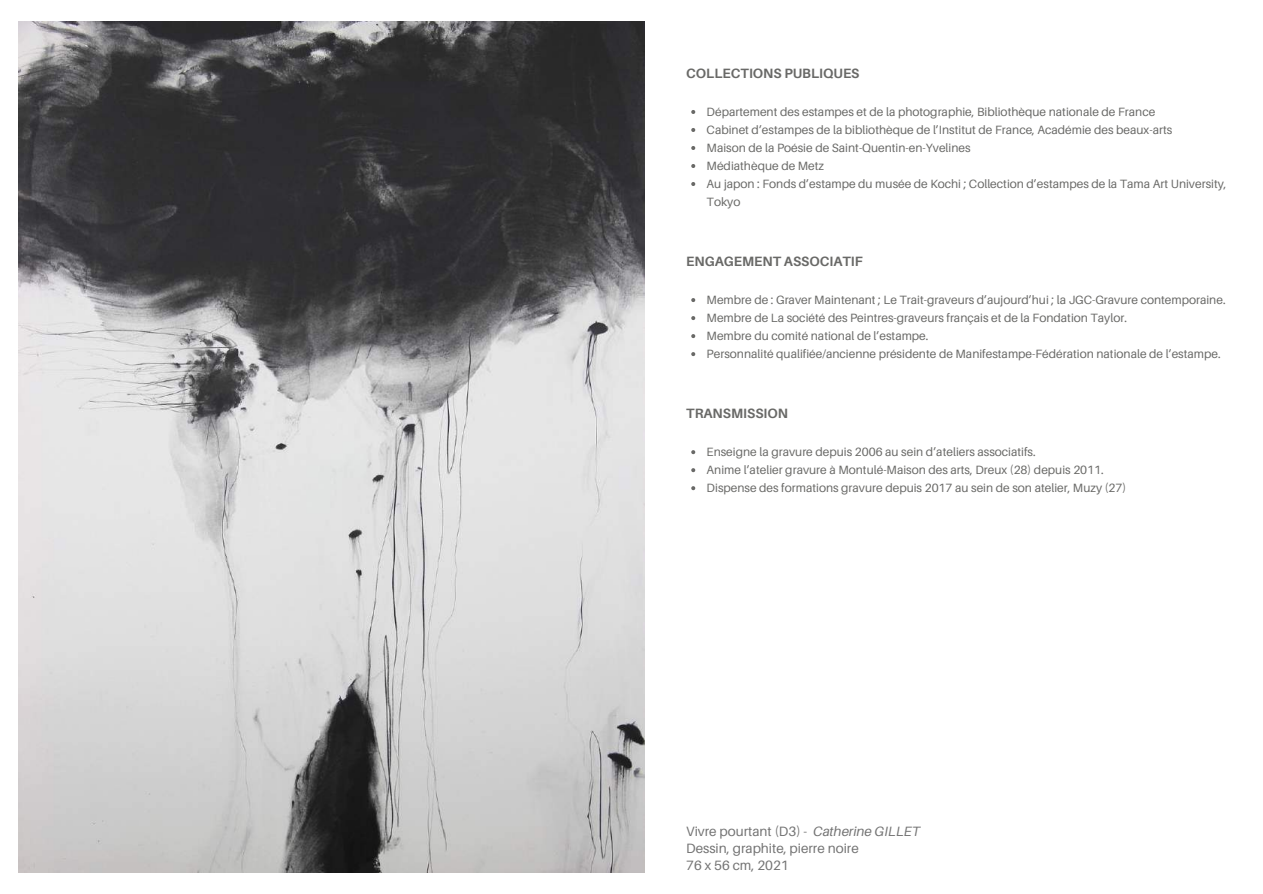
<style>
.page{position:relative;width:1263px;height:894px;background:#fff}
.page>*{position:absolute;margin:0;border:0;box-sizing:border-box;transform-origin:0 0}
.t1{font:13.5px/16.8px "Aileron";color:#737373}
.t2{font:700 13.5px "Aileron";color:#696967}
.t3{font:12px/18px "Aileron";color:#696967}
.s1{font-style:italic}
</style>
<div class="page">
<img style="left:18px;top:21px;width:627px;height:850px">
<svg style="left:691px;top:110px;width:4px;height:4px"></svg>
<svg style="left:691px;top:128px;width:4px;height:4px"></svg>
<svg style="left:691px;top:146px;width:4px;height:4px"></svg>
<svg style="left:691px;top:164px;width:4px;height:4px"></svg>
<svg style="left:691px;top:182px;width:4px;height:4px"></svg>
<svg style="left:691px;top:298px;width:4px;height:4px"></svg>
<svg style="left:691px;top:316px;width:4px;height:4px"></svg>
<svg style="left:691px;top:334px;width:4px;height:4px"></svg>
<svg style="left:691px;top:352px;width:4px;height:4px"></svg>
<svg style="left:691px;top:450px;width:4px;height:4px"></svg>
<svg style="left:691px;top:468px;width:4px;height:4px"></svg>
<svg style="left:691px;top:486px;width:4px;height:4px"></svg>
<p class="t2" style="left:686px;top:65px;width:175px">COLLECTIONS PUBLIQUES</p>
<p class="t3" style="left:707px;top:102px;width:521px">Département des estampes et de la photographie, Bibliothèque nationale de France<br>Cabinet d’estampes de la bibliothèque de l’Institut de France, Académie des beaux-arts<br>Maison de la Poésie de Saint-Quentin-en-Yvelines<br>Médiathèque de Metz<br>Au japon : Fonds d’estampe du musée de Kochi ; Collection d’estampes de la Tama Art University, Tokyo</p>
<p class="t2" style="left:686px;top:253px;width:178px">ENGAGEMENT ASSOCIATIF</p>
<p class="t3" style="left:707px;top:290px;width:520px">Membre de : Graver Maintenant ; Le Trait-graveurs d’aujourd’hui ; la JGC-Gravure contemporaine.<br>Membre de La société des Peintres-graveurs français et de la Fondation Taylor.<br>Membre du comité national de l’estampe.<br>Personnalité qualifiée/ancienne présidente de Manifestampe-Fédération nationale de l’estampe.</p>
<p class="t2" style="left:686px;top:405px;width:103px">TRANSMISSION</p>
<p class="t3" style="left:707px;top:442px;width:421px">Enseigne la gravure depuis 2006 au sein d’ateliers associatifs.<br>Anime l’atelier gravure à Montulé-Maison des arts, Dreux (28) depuis 2011.<br>Dispense des formations gravure depuis 2017 au sein de son atelier, Muzy (27)</p>
<p class="t1" style="left:686px;top:822px;width:235px">Vivre pourtant (D3) - <span class="s1">Catherine GILLET<br></span>Dessin, graphite, pierre noire<br>76 x 56 cm, 2021</p>
</div>
